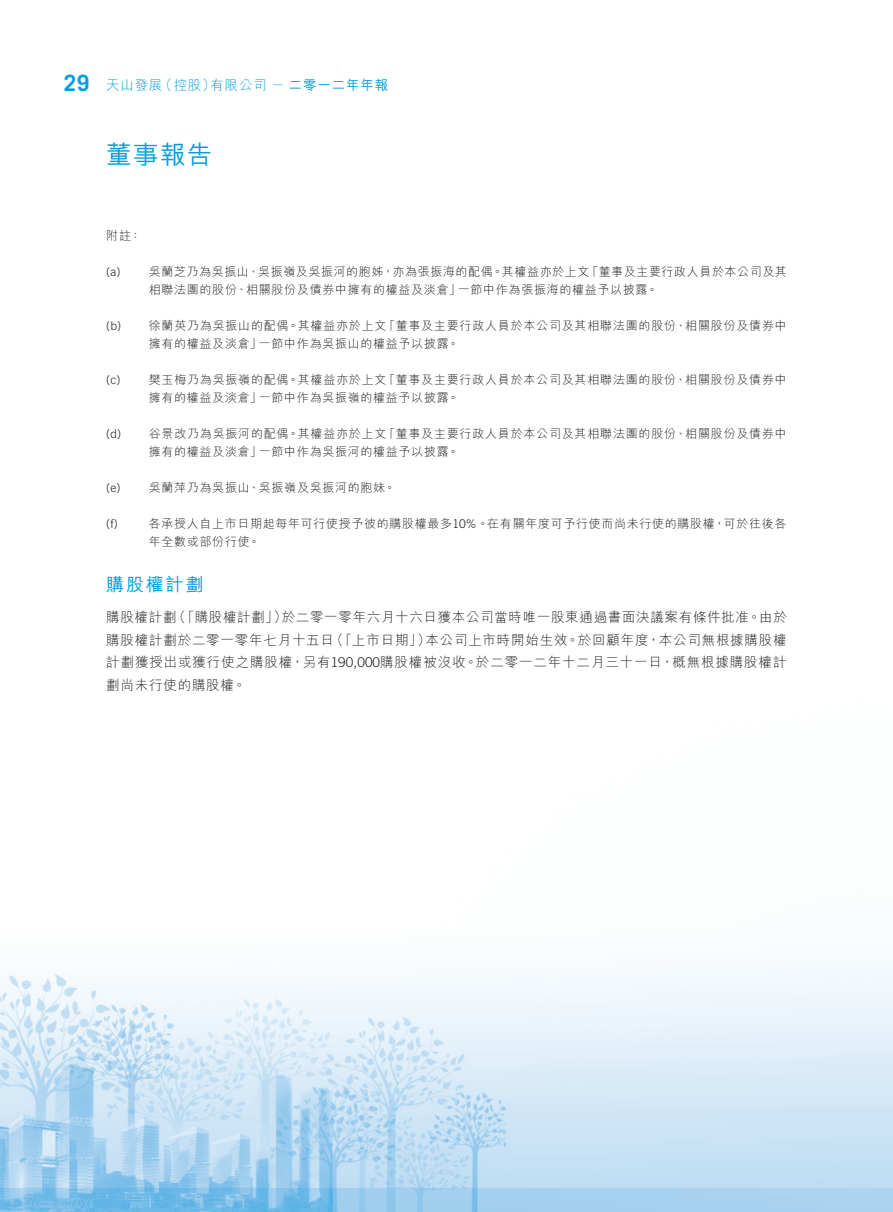
<style>
.page{position:relative;width:893px;height:1212px;background:#fff}
.page>*{position:absolute;margin:0;border:0;box-sizing:border-box;transform-origin:0 0}
.t1{font:500 25.5px "M Hei HK";color:#069ddc}
.t2{font:700 22.5px "Trade Gothic LT Std";color:#069ddc}
.Heading_2{font:500 18px "M Hei HK";letter-spacing:.1em;color:#069ddc}
.Body_Text{font:300 13.5px/22.5px "M Hei HK";letter-spacing:.06em;color:#231f20}
.t3{font:500 13.5px "M Hei HK";letter-spacing:.06em;color:#069ddc}
.t4{font:300 13.5px "M Hei HK";letter-spacing:.06em;color:#069ddc}
.Notes{font:300 12px "M Hei HK";letter-spacing:.06em;color:#231f20}
.Notes-2{font:300 12px "Trade Gothic LT Std";color:#231f20}
.s1{font-weight:300}
.s2{font-family:"Trade Gothic LT Std"}
</style>
<div class="page">
<img style="left:0;top:967px;width:893px;height:245px">
<h2 class="t2" style="left:64px;top:69px;width:27px">29</h2>
<p class="t4" style="left:159px;top:78px;width:59px">（控股）</p>
<p class="t3" style="left:210px;top:75px;width:179px"><span class="s1">有限公司－</span>二零一二年年報</p>
<p class="t4" style="left:106px;top:78px;width:58px">天山發展</p>
<h1 class="t1" style="left:106px;top:136px;width:108px">董事報告</h1>
<p class="Notes" style="left:106px;top:230px;width:37px">附註：</p>
<p class="Notes-2" style="left:106px;top:265px;width:16px">)a(</p>
<p class="Notes" style="left:149px;top:266px;width:442px">吳蘭芝乃為吳振山、吳振嶺及吳振河的胞姊，亦為張振海的配偶。其權益亦於上文</p>
<p class="Notes" style="left:587px;top:266px;width:202px">「董事及主要行政人員於本公司及其</p>
<p class="Notes-2" style="left:106px;top:319px;width:16px">)b(</p>
<p class="Notes" style="left:149px;top:284px;width:313px">相聯法團的股份、相關股份及債券中擁有的權益及淡倉」</p>
<p class="Notes" style="left:384px;top:320px;width:405px">「董事及主要行政人員於本公司及其相聯法團的股份、相關股份及債券中</p>
<p class="Notes" style="left:458px;top:284px;width:202px">一節中作為張振海的權益予以披露。</p>
<p class="Notes" style="left:149px;top:320px;width:239px">徐蘭英乃為吳振山的配偶。其權益亦於上文</p>
<p class="Notes" style="left:149px;top:338px;width:114px">擁有的權益及淡倉」</p>
<p class="Notes" style="left:259px;top:338px;width:202px">一節中作為吳振山的權益予以披露。</p>
<p class="Notes-2" style="left:106px;top:373px;width:16px">)c(</p>
<p class="Notes" style="left:384px;top:374px;width:405px">「董事及主要行政人員於本公司及其相聯法團的股份、相關股份及債券中</p>
<p class="Notes" style="left:149px;top:374px;width:239px">樊玉梅乃為吳振嶺的配偶。其權益亦於上文</p>
<p class="Notes" style="left:149px;top:392px;width:114px">擁有的權益及淡倉」</p>
<p class="Notes" style="left:259px;top:392px;width:202px">一節中作為吳振嶺的權益予以披露。</p>
<p class="Notes-2" style="left:106px;top:427px;width:16px">)d(</p>
<p class="Notes" style="left:384px;top:428px;width:405px">「董事及主要行政人員於本公司及其相聯法團的股份、相關股份及債券中</p>
<p class="Notes" style="left:149px;top:428px;width:239px">谷景改乃為吳振河的配偶。其權益亦於上文</p>
<p class="Notes-2" style="left:106px;top:481px;width:16px">)e(</p>
<p class="Notes" style="left:149px;top:446px;width:114px">擁有的權益及淡倉」</p>
<p class="Notes" style="left:149px;top:482px;width:248px">吳蘭萍乃為吳振山、吳振嶺及吳振河的胞妹。</p>
<p class="Notes" style="left:259px;top:446px;width:202px">一節中作為吳振河的權益予以披露。</p>
<p class="Notes-2" style="left:106px;top:517px;width:13px">)f(</p>
<p class="Notes" style="left:149px;top:518px;width:639px">各承授人自上市日期起每年可行使授予彼的購股權最多<span class="s2">10%</span>。在有關年度可予行使而尚未行使的購股權，可於往後各</p>
<p class="Notes" style="left:149px;top:536px;width:113px">年全數或部份行使。</p>
<p class="Heading_2" style="left:106px;top:572px;width:99px">購股權計劃</p>
<p class="Body_Text" style="left:173px;top:606px;width:116px">（「購股權計劃」）</p>
<p class="Body_Text" style="left:282px;top:606px;width:507px">於二零一零年六月十六日獲本公司當時唯一股東通過書面決議案有條件批准。由於</p>
<p class="Body_Text" style="left:106px;top:606px;width:72px">購股權計劃</p>
<p class="Body_Text" style="left:330px;top:628px;width:102px">（「上市日期」）</p>
<p class="Body_Text" style="left:425px;top:628px;width:363px">本公司上市時開始生效。於回顧年度，本公司無根據購股權</p>
<p class="Body_Text" style="left:106px;top:628px;width:682px">購股權計劃於二零一零年七月十五日<br>計劃獲授出或獲行使之購股權，另有<span class="s2">190,000</span>購股權被沒收。於二零一二年十二月三十一日，概無根據購股權計劃尚未行使的購股權。</p>
</div>
